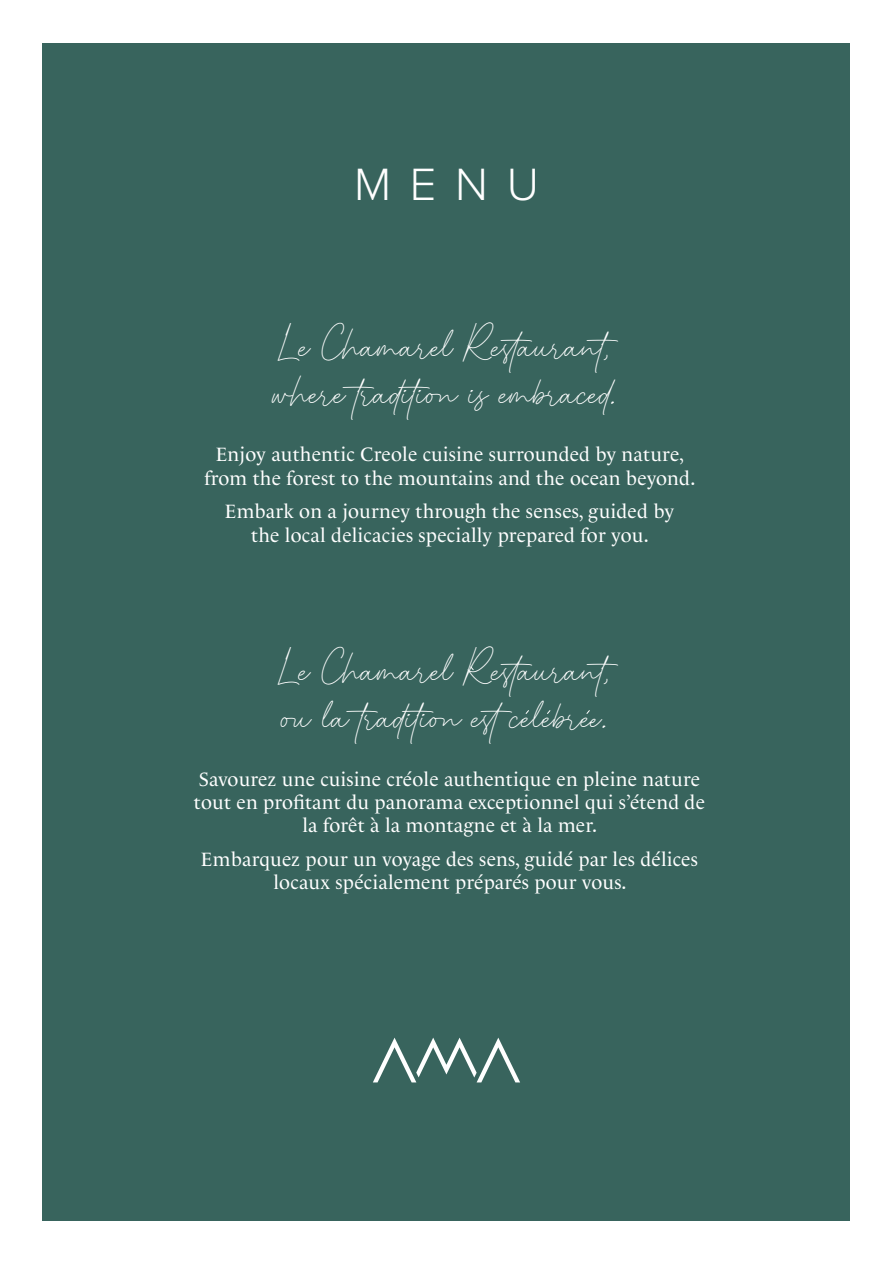
<style>
.page{position:relative;width:893px;height:1263px;background:#fff}
.page>*{position:absolute;margin:0;border:0;box-sizing:border-box;transform-origin:0 0}
.t1{font:300 46.95px "Proxima Nova";color:#fff}
.t2{font:42.9px "Luthon Southard Script";letter-spacing:.01em;color:#fff}
.t3{font:19.65px/23.2px "Le Monde Livre Cla Std";letter-spacing:.01em;color:#fff;text-align:center}
</style>
<div class="page">
<div style="left:43px;top:43px;width:807px;height:1177px;background:#38645d"></div>
<svg style="left:373px;top:1037px;width:147px;height:45px"></svg>
<p class="t1" style="left:354px;top:149px;width:186px">MENU</p>
<p class="t2" style="left:280px;top:316px;width:354px">Le Chamarel Restaurant,</p>
<p class="t2" style="left:274px;top:363px;width:347px">where tradition is embraced.</p>
<p class="t3" style="left:204px;top:443px;width:492px">Enjoy authentic Creole cuisine surrounded by nature, from the forest to the mountains and the ocean beyond.</p>
<p class="t3" style="left:225px;top:500px;width:451px">Embark on a journey through the senses, guided by the local delicacies specially prepared for you.</p>
<p class="t2" style="left:280px;top:640px;width:354px">Le Chamarel Restaurant,</p>
<p class="t2" style="left:282px;top:687px;width:330px">ou la tradition estcelebree.</p>
<p class="t3" style="left:194px;top:767px;width:513px">Savourez une cuisine créole authentique en pleine nature tout en profitant du panorama exceptionnel qui s’étend de la forêt à la montagne et à la mer.</p>
<p class="t3" style="left:201px;top:848px;width:498px">Embarquez pour un voyage des sens, guidé par les délices locaux spécialement préparés pour vous.</p>
</div>
